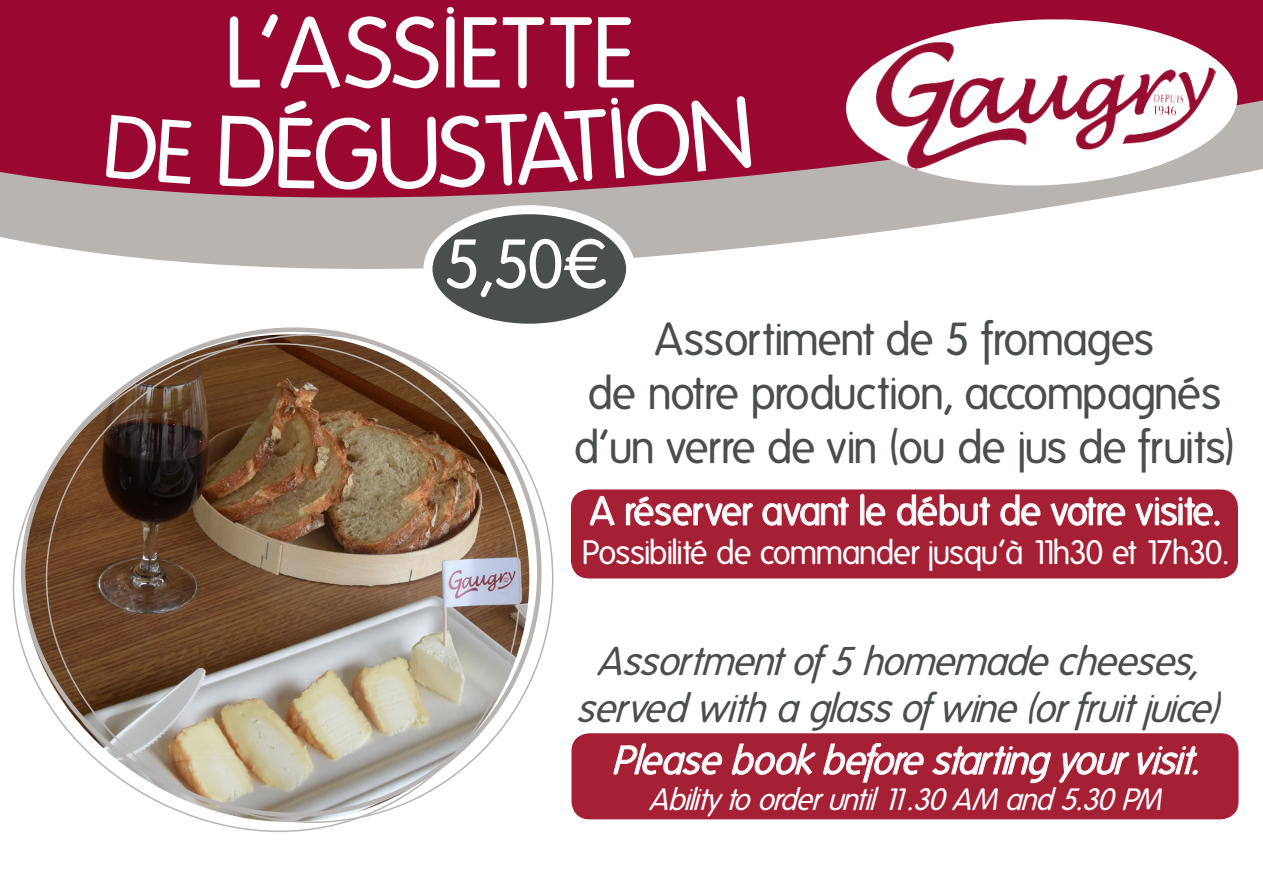
<style>
.page{position:relative;width:1263px;height:893px;background:#fff}
.page>*{position:absolute;margin:0;border:0;box-sizing:border-box;transform-origin:0 0}
.t1{font:97.5px "Folks";color:#fff}
.t2{font:67.5px "Folks";color:#fff}
.t3{font:45px/54px "Folks";letter-spacing:-.035em;color:#4a4e4c;text-align:center}
.t4{font:italic 39px "Folks";color:#4a4e4c}
.t5{font:39px "Folks";letter-spacing:-.03em;color:#fff}
.t6{font:italic 39px "Folks";color:#fff}
.t7{font:33px "Folks";letter-spacing:-.045em;color:#fff}
.t8{font:italic 30px "Folks";color:#fff}
</style>
<div class="page">
<svg style="left:0;top:0;width:1263px;height:269px;fill:#9a0832"></svg>
<img style="left:19px;top:327px;width:525px;height:492px">
<svg style="left:844px;top:16px;width:396px;height:173px"></svg>
<img style="left:873px;top:39px;width:344px;height:143px">
<div style="left:571px;top:489px;width:667px;height:89px;background:#a62035;border-radius:18px"></div>
<svg style="left:589px;top:495px;width:26px;height:31px"></svg>
<svg style="left:626px;top:496px;width:127px;height:30px"></svg>
<svg style="left:762px;top:497px;width:87px;height:29px"></svg>
<svg style="left:860px;top:493px;width:25px;height:33px"></svg>
<svg style="left:897px;top:494px;width:94px;height:32px"></svg>
<svg style="left:1000px;top:494px;width:41px;height:32px"></svg>
<svg style="left:1050px;top:497px;width:75px;height:29px"></svg>
<svg style="left:1135px;top:497px;width:85px;height:29px"></svg>
<div style="left:571px;top:733px;width:667px;height:86px;background:#a62035;border-radius:18px"></div>
<svg style="left:613px;top:743px;width:109px;height:32px"></svg>
<svg style="left:731px;top:743px;width:85px;height:32px"></svg>
<svg style="left:823px;top:743px;width:101px;height:40px"></svg>
<svg style="left:932px;top:746px;width:119px;height:37px"></svg>
<svg style="left:1059px;top:752px;width:71px;height:31px"></svg>
<svg style="left:1137px;top:746px;width:61px;height:29px"></svg>
<div style="left:428px;top:210px;width:203px;height:118px;background:#4a4e4c;border-radius:50%"></div>
<div style="left:423px;top:205px;width:212px;height:128px;border:9px solid #fff;border-radius:50%"></div>
<div style="left:106px;top:115px;width:88px;height:69px;background:#9a0832"></div>
<div style="left:219px;top:100px;width:97px;height:88px;background:#9a0832"></div>
<div style="left:381px;top:96px;width:370px;height:93px;background:#9a0832"></div>
<p class="t1" style="left:224px;top:0;width:413px">L’ASSIETTE</p>
<p class="t1" style="left:312px;top:101px;width:69px">G</p>
<p class="t2" style="left:444px;top:227px;width:163px">5,50€</p>
<p class="t3" style="left:655px;top:313px;width:500px">Assortiment de 5 fromages</p>
<p class="t3" style="left:574px;top:367px;width:662px">de notre production, accompagnés d’un verre de vin (ou de jus de fruits)</p>
<p class="t5" style="left:590px;top:490px;width:632px">A réserver avant le début de votre visite.</p>
<p class="t7" style="left:582px;top:535px;width:648px">Possibilité de commander jusqu’à 11h30 et 17h30.</p>
<p class="t4" style="left:597px;top:640px;width:614px">Assortmentof 5homemadecheeses,</p>
<p class="t4" style="left:576px;top:687px;width:655px">served witha glassof wine(orfruitjuice)</p>
<p class="t6" style="left:611px;top:739px;width:600px">Pleasebookbeforestarting yourvisit.</p>
<p class="t8" style="left:649px;top:783px;width:522px">Ability toorderuntil11.30AM and 5.30PM</p>
</div>
